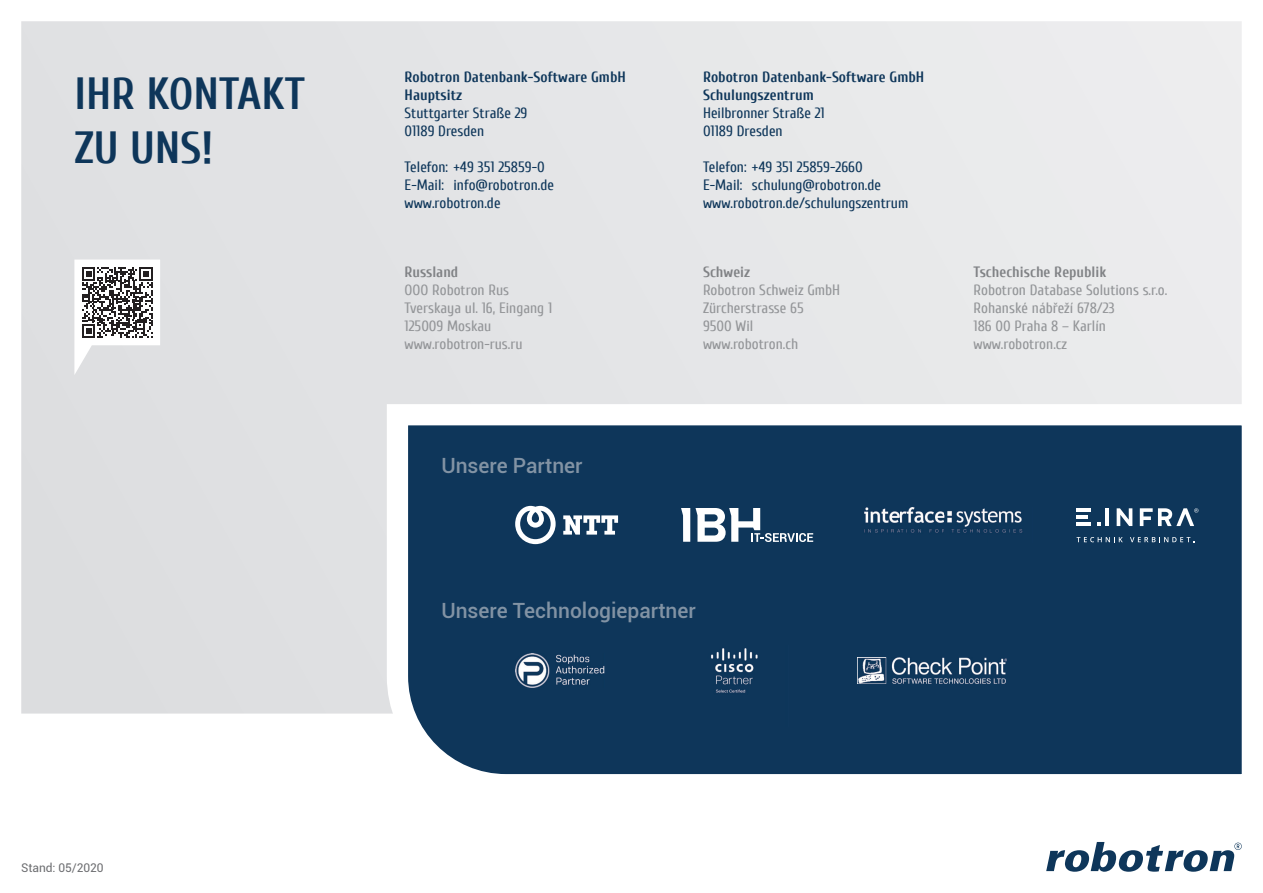
<style>
.page{position:relative;width:1263px;height:893px;background:#fff}
.page>*{position:absolute;margin:0;border:0;box-sizing:border-box;transform-origin:0 0}
.t1{font:700 45px/54px "Cuprum";color:#0e365a}
.t2{font:500 21px "Roboto";color:#8293a4}
.t3{font:15px/18px "Cuprum";color:#939598}
.t4{font:15px/18px "Cuprum";color:#0e365a}
.t5{font:700 15px/18px "Cuprum";color:#0e365a}
.t6{font:700 15px "Cuprum";color:#808285}
.t7{font:12px "Roboto";letter-spacing:-.005em;color:#6c6d70}
</style>
<div class="page">
<div style="left:21px;top:21px;width:1221px;height:693px;background:#e3e4e6"></div>
<svg style="left:376px;top:393px;width:866px;height:382px;background:#2e5170"></svg>
<svg style="left:1046px;top:842px;width:196px;height:30px"></svg>
<svg style="left:74px;top:260px;width:86px;height:115px"></svg>
<svg style="left:681px;top:508px;width:132px;height:34px"></svg>
<img style="left:857px;top:508px;width:175px;height:34px">
<img style="left:515px;top:653px;width:89px;height:34px">
<svg style="left:1117px;top:508px;width:15px;height:18px"></svg>
<hr style="left:1105px;top:508px;width:4px;height:18px;background:#fff">
<svg style="left:1097px;top:522px;width:3px;height:4px"></svg>
<hr style="left:1076px;top:522px;width:15px;height:4px;background:#fff">
<hr style="left:1076px;top:515px;width:11px;height:4px;background:#fff">
<hr style="left:1076px;top:508px;width:15px;height:4px;background:#fff">
<svg style="left:1076px;top:537px;width:47px;height:5px"></svg>
<svg style="left:1130px;top:537px;width:64px;height:5px"></svg>
<svg style="left:1140px;top:508px;width:58px;height:18px"></svg>
<img style="left:857px;top:657px;width:150px;height:26px">
<svg style="left:515px;top:506px;width:41px;height:38px"></svg>
<svg style="left:563px;top:515px;width:55px;height:20px"></svg>
<img style="left:705px;top:646px;width:84px;height:80px">
<h1 class="t1" style="left:74px;top:67px;width:232px">IHR KONTAKT<br>ZU UNS!</h1>
<p class="t7" style="left:21px;top:859px;width:84px">Stand: 05/2020</p>
<p class="t5" style="left:405px;top:68px;width:223px">Robotron Datenbank-Software GmbH<br>Hauptsitz</p>
<p class="t4" style="left:405px;top:104px;width:124px">Stuttgarter Straße 29<br>01189 Dresden</p>
<p class="t4" style="left:405px;top:158px;width:151px">Telefon: +49 351 25859-0<br>E-Mail: info@robotron.de www.robotron.de</p>
<p class="t6" style="left:405px;top:263px;width:55px">Russland</p>
<p class="t3" style="left:405px;top:281px;width:149px">OOO Robotron Rus<br>Tverskaya ul. 16, Eingang 1<br>125009 Moskau www.robotron-rus.ru</p>
<h2 class="t2" style="left:441px;top:451px;width:143px">Unsere Partner</h2>
<p class="t5" style="left:703px;top:68px;width:223px">Robotron Datenbank-Software GmbH<br>Schulungszentrum</p>
<p class="t4" style="left:703px;top:104px;width:123px">Heilbronner Straße 21<br>01189 Dresden</p>
<p class="t4" style="left:703px;top:158px;width:207px">Telefon: +49 351 25859-2660<br>E-Mail: schulung@robotron.de www.robotron.de/schulungszentrum</p>
<p class="t6" style="left:703px;top:263px;width:49px">Schweiz</p>
<p class="t3" style="left:703px;top:281px;width:139px">Robotron Schweiz GmbH<br>Zürcherstrasse 65<br>9500 Wil www.robotron.ch</p>
<p class="t6" style="left:973px;top:263px;width:134px">Tschechische Republik</p>
<p class="t3" style="left:973px;top:281px;width:195px">Robotron Database Solutions s.r.o.<br>Rohanské nábřeží 678/23<br>186 00 Praha 8 – Karlín www.robotron.cz</p>
<h2 class="t2" style="left:441px;top:596px;width:256px">Unsere Technologiepartner</h2>
</div>
